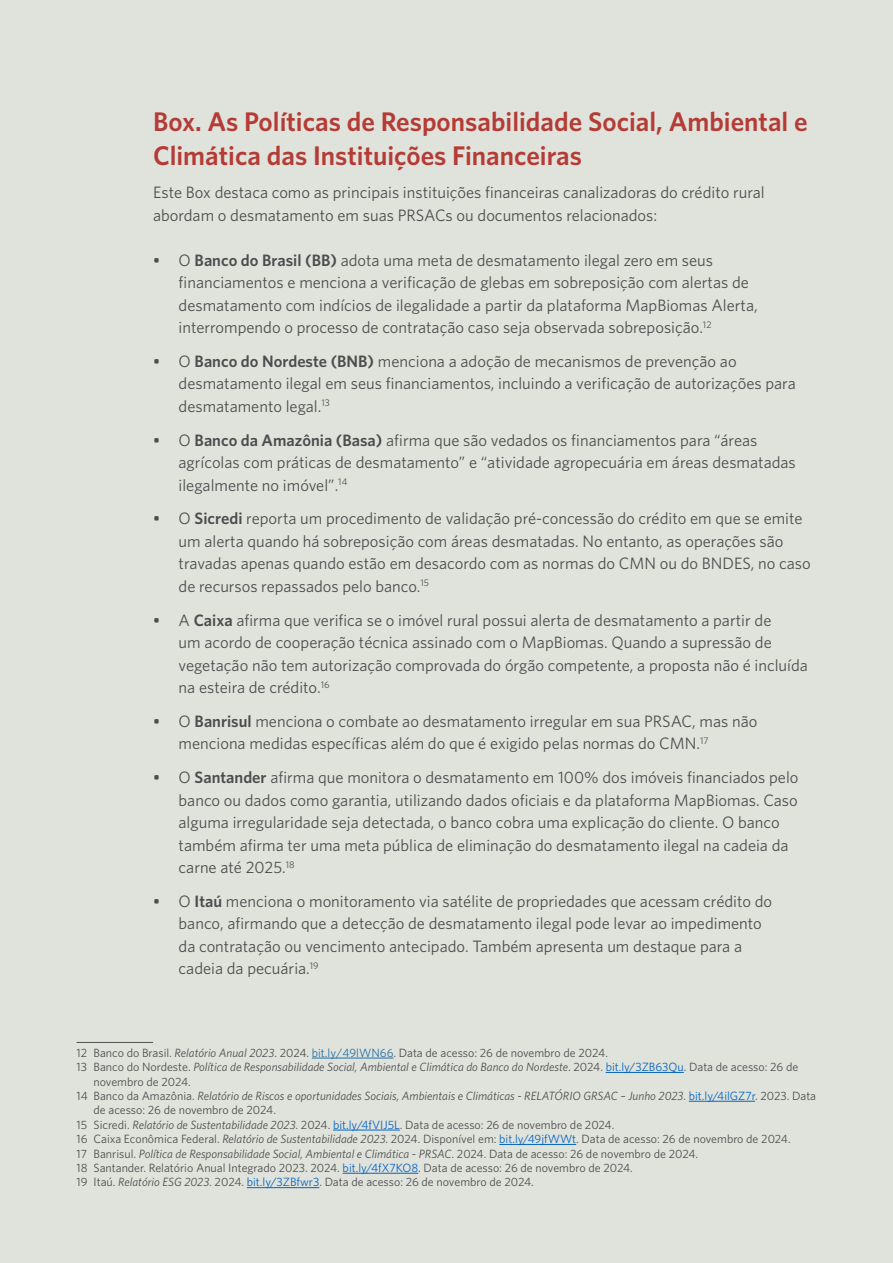
<style>
.page{position:relative;width:893px;height:1263px;background:#e0e3dc}
.page>*{position:absolute;margin:0;border:0;box-sizing:border-box;transform-origin:0 0}
.t1{font:600 27px/34.5px "Whitney";color:#b53c36}
.t2{font:16.5px/22.5px "Whitney";color:#4d4d4f}
.t3{font:12px "Whitney";color:#4d4d4f}
.t4{font:italic 12px "Whitney";color:#4d4d4f}
.s1{font-weight:500}
.s2{font-weight:600}
.s3{font-style:italic}
.s4{color:#266fa5}
.s5{font-style:normal}
.s6{font-style:normal;color:#0563c1}
.s7{color:#0563c1}
</style>
<div class="page">
<hr style="left:77px;top:1042px;width:76px;height:1px;background:#4d4d4f">
<hr style="left:312px;top:1058px;width:81px;height:1px;background:#266fa5">
<hr style="left:606px;top:1072px;width:78px;height:1px;background:#0563c1">
<hr style="left:689px;top:1101px;width:66px;height:1px;background:#0563c1">
<hr style="left:333px;top:1130px;width:67px;height:1px;background:#0563c1">
<hr style="left:499px;top:1144px;width:77px;height:1px;background:#0563c1">
<hr style="left:343px;top:1173px;width:75px;height:1px;background:#0563c1">
<hr style="left:247px;top:1187px;width:72px;height:1px;background:#0563c1">
<h1 class="t1" style="left:153px;top:103px;width:656px">Box. As Políticas de Responsabilidade Social, Ambiental e<br>Climática das Instituições Financeiras</h1>
<p class="t2" style="left:153px;top:181px;width:613px">Este Box destaca como as principais instituições financeiras canalizadoras do crédito rural abordam o desmatamento em suas PRSACs ou documentos relacionados:</p>
<p class="t2" style="left:179px;top:248px;width:581px;text-indent:-26px"><span class="s1">•</span> O <span class="s2">Banco do Brasil (BB)</span> adota uma meta de desmatamento ilegal zero em seus financiamentos e menciona a verificação de glebas em sobreposição com alertas de desmatamento com indícios de ilegalidade a partir da plataforma MapBiomas Alerta, interrompendo o processo de contratação caso seja observada sobreposição.<sup>12</sup></p>
<p class="t2" style="left:179px;top:349px;width:619px;text-indent:-26px"><span class="s1">•</span> O <span class="s2">Banco do Nordeste (BNB)</span> menciona a adoção de mecanismos de prevenção ao desmatamento ilegal em seus financiamentos, incluindo a verificação de autorizações para desmatamento legal.<sup>13</sup></p>
<p class="t2" style="left:179px;top:428px;width:619px;text-indent:-26px"><span class="s1">•</span> O <span class="s2">Banco da Amazônia (Basa)</span> afirma que são vedados os financiamentos para “áreas agrícolas com práticas de desmatamento” e “atividade agropecuária em áreas desmatadas ilegalmente no imóvel”.<sup>14</sup></p>
<p class="t2" style="left:179px;top:507px;width:634px;text-indent:-26px"><span class="s1">•</span> O <span class="s2">Sicredi</span> reporta um procedimento de validação pré-concessão do crédito em que se emite um alerta quando há sobreposição com áreas desmatadas. No entanto, as operações são travadas apenas quando estão em desacordo com as normas do CMN ou do BNDES, no caso de recursos repassados pelo banco.<sup>15</sup></p>
<p class="t2" style="left:179px;top:608px;width:631px;text-indent:-26px"><span class="s1">•</span> A <span class="s2">Caixa</span> afirma que verifica se o imóvel rural possui alerta de desmatamento a partir de<br>um acordo de cooperação técnica assinado com o MapBiomas. Quando a supressão de vegetação não tem autorização comprovada do órgão competente, a proposta não é incluída na esteira de crédito.<sup>16</sup></p>
<p class="t2" style="left:179px;top:709px;width:580px;text-indent:-26px"><span class="s1">•</span> O <span class="s2">Banrisul</span> menciona o combate ao desmatamento irregular em sua PRSAC, mas não menciona medidas específicas além do que é exigido pelas normas do CMN.<sup>17</sup></p>
<p class="t2" style="left:179px;top:766px;width:621px;text-indent:-26px"><span class="s1">•</span> O <span class="s2">Santander</span> afirma que monitora o desmatamento em 100% dos imóveis financiados pelo banco ou dados como garantia, utilizando dados oficiais e da plataforma MapBiomas. Caso alguma irregularidade seja detectada, o banco cobra uma explicação do cliente. O banco também afirma ter uma meta pública de eliminação do desmatamento ilegal na cadeia da carne até 2025.<sup>18</sup></p>
<p class="t2" style="left:179px;top:889px;width:595px;text-indent:-26px"><span class="s1">•</span> O <span class="s2">Itaú</span> menciona o monitoramento via satélite de propriedades que acessam crédito do banco, afirmando que a detecção de desmatamento ilegal pode levar ao impedimento da contratação ou vencimento antecipado. Também apresenta um destaque para a cadeia da pecuária.<sup>19</sup></p>
<p class="t3" style="left:77px;top:1045px;width:533px">12 Banco do Brasil. <span class="s3">Relatório Anual 2023</span>. 2024. <span class="s4">bit.ly/49lWN66</span>. Data de acesso: 26 de novembro de 2024.</p>
<p class="t4" style="left:77px;top:1059px;width:723px"><span class="s5">13 Banco do Nordeste.</span> Política de Responsabilidade Social, Ambiental e Climática do Banco do Nordeste<span class="s5">. 2024.</span> <span class="s6">bit.ly/3ZB63Qu</span><span class="s5">. Data de acesso: 26 de</span></p>
<p class="t3" style="left:94px;top:1073px;width:99px">novembro de 2024.</p>
<p class="t4" style="left:77px;top:1088px;width:741px"><span class="s5">14 Banco da Amazônia.</span> Relatório de Riscos e oportunidades Sociais, Ambientais e Climáticas - RELATÓRIO GRSAC – Junho 2023<span class="s5">.</span> <span class="s6">bit.ly/4ilGZ7r</span><span class="s5">. 2023. Data</span></p>
<p class="t3" style="left:94px;top:1102px;width:184px">de acesso: 26 de novembro de 2024.</p>
<p class="t3" style="left:77px;top:1117px;width:539px">15 Sicredi. <span class="s3">Relatório de Sustentabilidade 2023</span>. 2024. <span class="s7">bit.ly/4fVIJ5L</span>. Data de acesso: 26 de novembro de 2024.</p>
<p class="t3" style="left:77px;top:1131px;width:716px">16 Caixa Econômica Federal. <span class="s3">Relatório de Sustentabilidade 2023</span>. 2024. Disponível em: <span class="s7">bit.ly/49jfWWt</span>. Data de acesso: 26 de novembro de 2024.</p>
<p class="t4" style="left:77px;top:1145px;width:623px"><span class="s5">17 Banrisul.</span> Política de Responsabilidade Social, Ambiental e Climática - PRSAC<span class="s5">. 2024. Data de acesso: 26 de novembro de 2024.</span></p>
<p class="t3" style="left:77px;top:1160px;width:558px">18 Santander. Relatório Anual Integrado 2023. 2024. <span class="s7">bit.ly/4fX7KO8</span>. Data de acesso: 26 de novembro de 2024.</p>
<p class="t3" style="left:77px;top:1174px;width:459px">19 Itaú. <span class="s3">Relatório ESG 2023</span>. 2024. <span class="s7">bit.ly/3ZBfwr3</span>. Data de acesso: 26 de novembro de 2024.</p>
</div>
